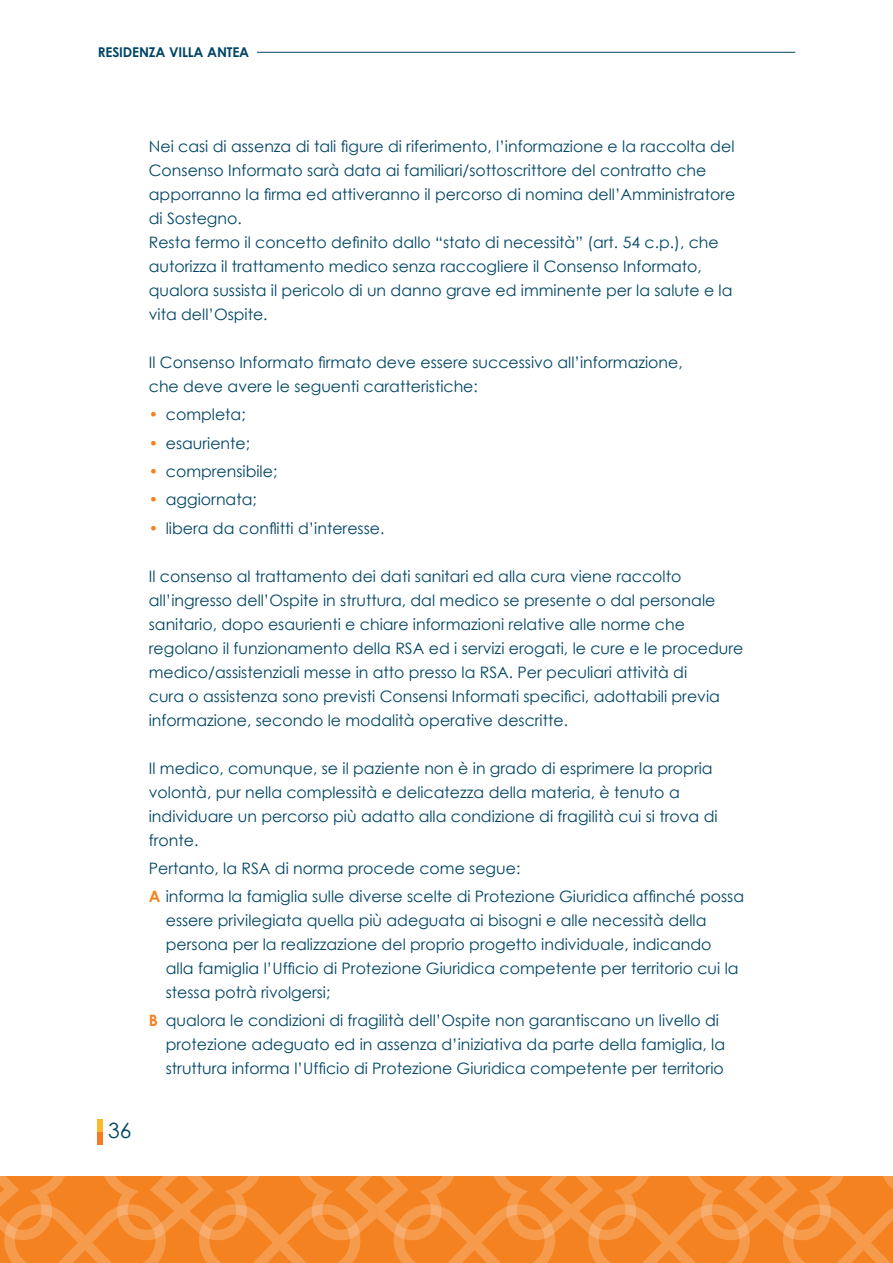
<style>
.page{position:relative;width:893px;height:1263px;background:#fff}
.page>*{position:absolute;margin:0;border:0;box-sizing:border-box;transform-origin:0 0}
.t1{font:21px "Century Gothic";color:#004563}
.t2{font:15.75px/24px "Century Gothic";color:#004563}
.t3{font:700 13.5px "Century Gothic";letter-spacing:-.01em;color:#004563}
.s1{color:#f58220}
.s2{font-weight:700;color:#f58220}
</style>
<div class="page">
<svg style="left:0;top:1176px;width:893px;height:87px;background:#f58b30"></svg>
<hr style="left:257px;top:52px;width:538px;height:1px;background:#004563">
<div style="left:98px;top:1132px;width:5px;height:12px;background:#f47b23"></div>
<div style="left:98px;top:1119px;width:5px;height:13px;background:#fdb728"></div>
<p class="t3" style="left:98px;top:42px;width:153px">RESIDENZA VILLA ANTEA</p>
<h1 class="t1" style="left:108px;top:1116px;width:25px">36</h1>
<p class="t2" style="left:149px;top:134px;width:588px">Nei casi di assenza di tali figure di riferimento, l’informazione e la raccolta del Consenso Informato sarà data ai familiari/sottoscrittore del contratto che apporranno la firma ed attiveranno il percorso di nomina dell’Amministratore di Sostegno.<br>Resta fermo il concetto definito dallo “stato di necessità” (art. 54 c.p.), che autorizza il trattamento medico senza raccogliere il Consenso Informato, qualora sussista il pericolo di un danno grave ed imminente per la salute e la vita dell’Ospite.</p>
<p class="t2" style="left:149px;top:350px;width:535px">Il Consenso Informato firmato deve essere successivo all’informazione, che deve avere le seguenti caratteristiche:</p>
<p class="t2" style="left:149px;top:402px;width:98px"><span class="s1">•</span> completa;</p>
<p class="t2" style="left:149px;top:431px;width:103px"><span class="s1">•</span> esauriente;</p>
<p class="t2" style="left:149px;top:459px;width:130px"><span class="s1">•</span> comprensibile;</p>
<p class="t2" style="left:149px;top:487px;width:109px"><span class="s1">•</span> aggiornata;</p>
<p class="t2" style="left:149px;top:516px;width:237px"><span class="s1">•</span> libera da conflitti d’interesse.</p>
<p class="t2" style="left:149px;top:564px;width:596px">Il consenso al trattamento dei dati sanitari ed alla cura viene raccolto all’ingresso dell’Ospite in struttura, dal medico se presente o dal personale sanitario, dopo esaurienti e chiare informazioni relative alle norme che regolano il funzionamento della RSA ed i servizi erogati, le cure e le procedure medico/assistenziali messe in atto presso la RSA. Per peculiari attività di<br>cura o assistenza sono previsti Consensi Informati specifici, adottabili previa informazione, secondo le modalità operative descritte.</p>
<p class="t2" style="left:149px;top:756px;width:570px">Il medico, comunque, se il paziente non è in grado di esprimere la propria volontà, pur nella complessità e delicatezza della materia, è tenuto a individuare un percorso più adatto alla condizione di fragilità cui si trova di fronte.</p>
<p class="t2" style="left:149px;top:854px;width:597px;line-height:28.2px">Pertanto, la RSA di norma procede come segue:<br><span class="s2">A</span> informa la famiglia sulle diverse scelte di Protezione Giuridica affinché possa</p>
<p class="t2" style="left:166px;top:908px;width:574px">essere privilegiata quella più adeguata ai bisogni e alle necessità della persona per la realizzazione del proprio progetto individuale, indicando alla famiglia l’Ufficio di Protezione Giuridica competente per territorio cui la stessa potrà rivolgersi;</p>
<p class="t2" style="left:166px;top:1008px;width:561px;text-indent:-17px"><span class="s2">B</span> qualora le condizioni di fragilità dell’Ospite non garantiscano un livello di protezione adeguato ed in assenza d’iniziativa da parte della famiglia, la struttura informa l’Ufficio di Protezione Giuridica competente per territorio</p>
</div>
